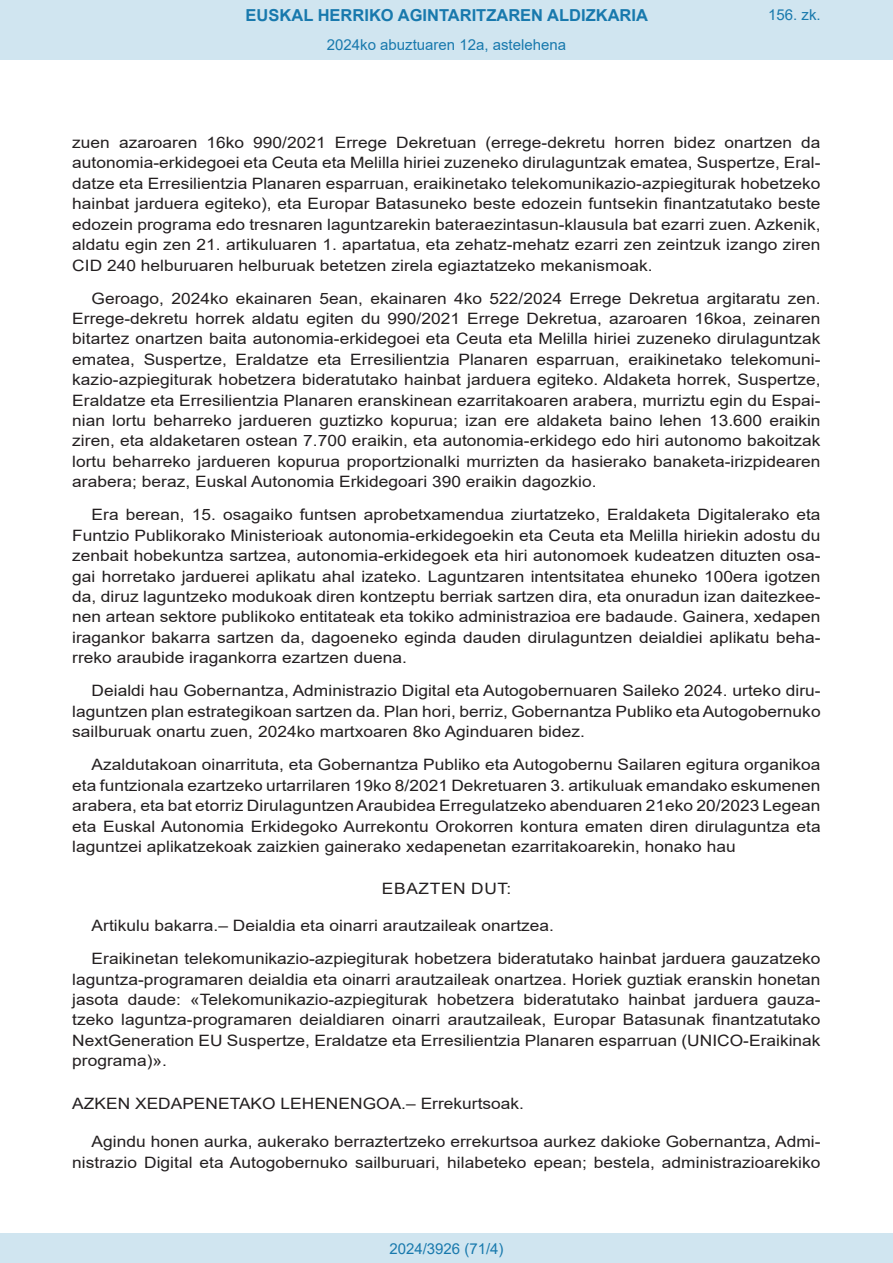
<style>
.page{position:relative;width:893px;height:1263px;background:#fff}
.page>*{position:absolute;margin:0;border:0;box-sizing:border-box;transform-origin:0 0}
.t1{font:700 16.5px "Arial";color:#1879ad}
.BOPVDetalle{font:15.6px/20.4px "Arial";color:#231f20;text-align:justify;scale:1.11 1}
.BOPVDisposicionTitulo{font:15.6px "Arial";color:#231f20;scale:1.11 1}
.BOPVClave{font:15.6px "Arial";letter-spacing:.035em;color:#231f20;scale:1.11 1}
.Paginacion_Centro{font:15px "Arial";color:#1879ad}
</style>
<div class="page">
<div style="left:0;top:0;width:893px;height:60px;background:#d0e5f0"></div>
<div style="left:0;top:1233px;width:893px;height:30px;background:#d0e5f0"></div>
<p class="t1" style="left:246px;top:3px;width:404px">EUSKAL HERRIKO AGINTARITZAREN ALDIZKARIA</p>
<p class="Paginacion_Centro" style="left:327px;top:35px;width:241px">2024ko abuztuaren 12a, astelehena</p>
<p class="Paginacion_Centro" style="left:768px;top:5px;width:54px">156. zk.</p>
<p class="BOPVDetalle" style="left:72px;top:132px;width:676px">zuen azaroaren 16ko 990/2021 Errege Dekretuan (errege-dekretu horren bidez onartzen da autonomia-erkidegoei eta Ceuta eta Melilla hiriei zuzeneko dirulaguntzak ematea, Suspertze, Eral&shy;datze eta Erresilientzia Planaren esparruan, eraikinetako telekomunikazio-azpiegiturak hobetzeko hainbat jarduera egiteko), eta Europar Batasuneko beste edozein funtsekin finantzatutako beste edozein programa edo tresnaren laguntzarekin bateraezintasun-klausula bat ezarri zuen. Azkenik, aldatu egin zen 21. artikuluaren 1. apartatua, eta zehatz-mehatz ezarri zen zeintzuk izango ziren CID 240 helburuaren helburuak betetzen zirela egiaztatzeko mekanismoak.</p>
<p class="BOPVDetalle" style="left:72px;top:288px;width:676px;text-indent:19px">Geroago, 2024ko ekainaren 5ean, ekainaren 4ko 522/2024 Errege Dekretua argitaratu zen.<br>Errege-dekretu horrek aldatu egiten du 990/2021 Errege Dekretua, azaroaren 16koa, zeinaren bitartez onartzen baita autonomia-erkidegoei eta Ceuta eta Melilla hiriei zuzeneko dirulaguntzak ematea, Suspertze, Eraldatze eta Erresilientzia Planaren esparruan, eraikinetako telekomuni&shy;kazio-azpiegiturak hobetzera bideratutako hainbat jarduera egiteko. Aldaketa horrek, Suspertze, Eraldatze eta Erresilientzia Planaren eranskinean ezarritakoaren arabera, murriztu egin du Espai&shy;nian lortu beharreko jardueren guztizko kopurua; izan ere aldaketa baino lehen 13.600 eraikin ziren, eta aldaketaren ostean 7.700 eraikin, eta autonomia-erkidego edo hiri autonomo bakoitzak lortu beharreko jardueren kopurua proportzionalki murrizten da hasierako banaketa-irizpidearen arabera; beraz, Euskal Autonomia Erkidegoari 390 eraikin dagozkio.</p>
<p class="BOPVDetalle" style="left:72px;top:505px;width:676px;text-indent:19px">Era berean, 15. osagaiko funtsen aprobetxamendua ziurtatzeko, Eraldaketa Digitalerako eta Funtzio Publikorako Ministerioak autonomia-erkidegoekin eta Ceuta eta Melilla hiriekin adostu du zenbait hobekuntza sartzea, autonomia-erkidegoek eta hiri autonomoek kudeatzen dituzten osa&shy;gai horretako jarduerei aplikatu ahal izateko. Laguntzaren intentsitatea ehuneko 100era igotzen da, diruz laguntzeko modukoak diren kontzeptu berriak sartzen dira, eta onuradun izan daitezkee&shy;nen artean sektore publikoko entitateak eta tokiko administrazioa ere badaude. Gainera, xedapen iragankor bakarra sartzen da, dagoeneko eginda dauden dirulaguntzen deialdiei aplikatu beha&shy;rreko araubide iragankorra ezartzen duena.</p>
<p class="BOPVDetalle" style="left:72px;top:681px;width:676px;text-indent:19px">Deialdi hau Gobernantza, Administrazio Digital eta Autogobernuaren Saileko 2024. urteko diru&shy;laguntzen plan estrategikoan sartzen da. Plan hori, berriz, Gobernantza Publiko eta Autogobernuko sailburuak onartu zuen, 2024ko martxoaren 8ko Aginduaren bidez.</p>
<p class="BOPVDetalle" style="left:72px;top:755px;width:676px;text-indent:19px">Azaldutakoan oinarrituta, eta Gobernantza Publiko eta Autogobernu Sailaren egitura organikoa eta funtzionala ezartzeko urtarrilaren 19ko 8/2021 Dekretuaren 3. artikuluak emandako eskumenen arabera, eta bat etorriz Dirulaguntzen Araubidea Erregulatzeko abenduaren 21eko 20/2023 Legean eta Euskal Autonomia Erkidegoko Aurrekontu Orokorren kontura ematen diren dirulaguntza eta laguntzei aplikatzekoak zaizkien gainerako xedapenetan ezarritakoarekin, honako hau</p>
<p class="BOPVClave" style="left:382px;top:877px;width:118px">EBAZTEN DUT:</p>
<p class="BOPVDetalle" style="left:92px;top:915px;width:418px">Artikulu bakarra.– Deialdia eta oinarri arautzaileak onartzea.</p>
<p class="BOPVDetalle" style="left:72px;top:948px;width:676px;text-indent:19px">Eraikinetan telekomunikazio-azpiegiturak hobetzera bideratutako hainbat jarduera gauzatzeko laguntza-programaren deialdia eta oinarri arautzaileak onartzea. Horiek guztiak eranskin honetan jasota daude: «Telekomunikazio-azpiegiturak hobetzera bideratutako hainbat jarduera gauza&shy;tzeko laguntza-programaren deialdiaren oinarri arautzaileak, Europar Batasunak finantzatutako NextGeneration EU Suspertze, Eraldatze eta Erresilientzia Planaren esparruan (UNICO-Eraikinak programa)».</p>
<p class="BOPVDisposicionTitulo" style="left:72px;top:1092px;width:409px">AZKEN XEDAPENETAKO LEHENENGOA.– Errekurtsoak.</p>
<p class="BOPVDetalle" style="left:72px;top:1130px;width:676px;line-height:21px;text-align:right">Agindu honen aurka, aukerako berraztertzeko errekurtsoa aurkez dakioke Gobernantza, Admi&shy;nistrazio Digital eta Autogobernuko sailburuari, hilabeteko epean; bestela, administrazioarekiko</p>
<p class="Paginacion_Centro" style="left:389px;top:1238px;width:116px">2024/3926 (71/4)</p>
</div>
